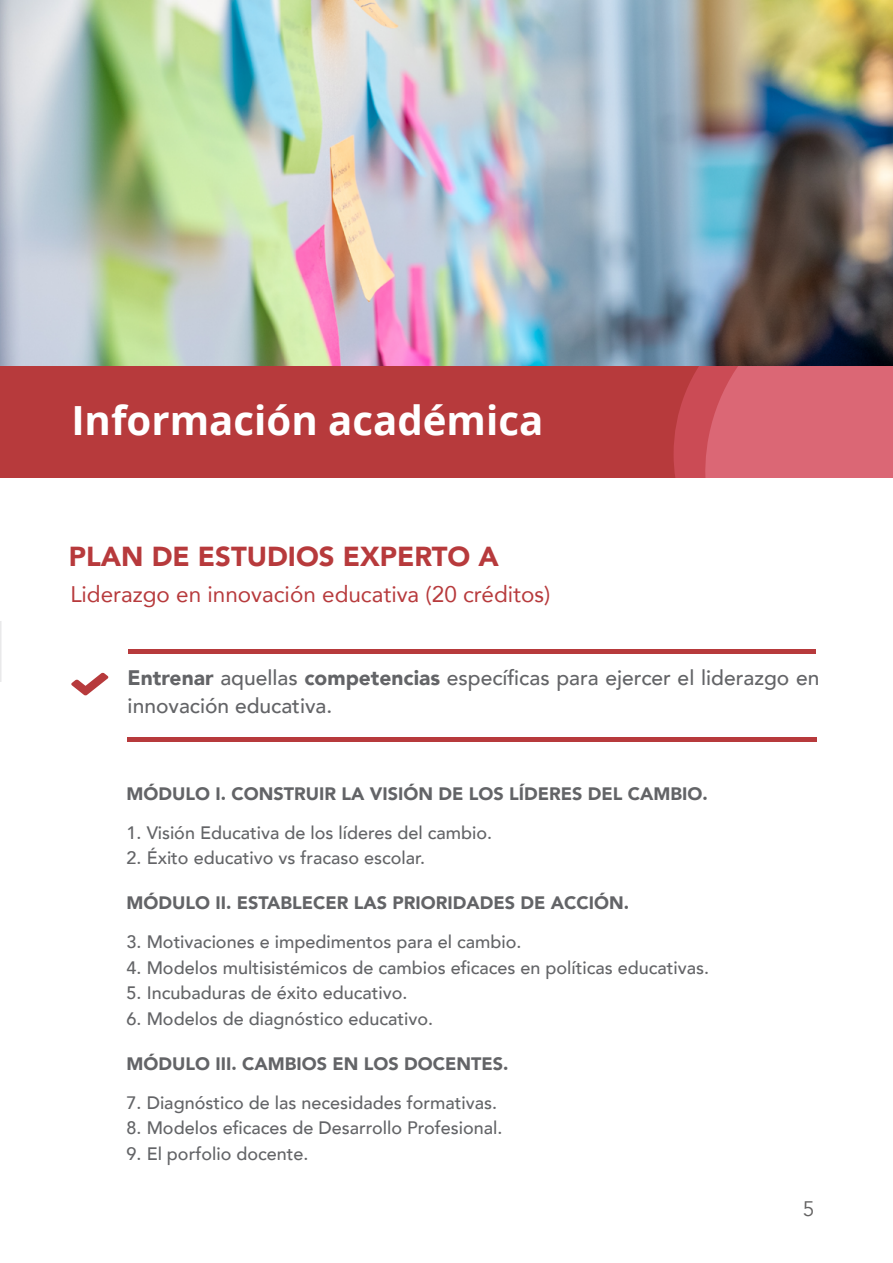
<style>
.page{position:relative;width:893px;height:1263px;background:#fff}
.page>*{position:absolute;margin:0;border:0;box-sizing:border-box;transform-origin:0 0}
.t1{font:700 40.2px "Open Sans";color:#fff}
.t2{font:900 27.45px "Avenir";color:#b73a3c}
.t3{font:22.5px "Avenir";color:#b73a3c}
.t4{font:500 21px/27.5px "Avenir";color:#636467}
.t5{font:21px "Avenir";color:#646363}
.t6{font:500 18px "Avenir";color:#636467}
.t7{font:900 18px "Avenir";color:#636467}
.s1{font-weight:900}
</style>
<div class="page">
<svg style="left:0;top:621px;width:2px;height:61px"></svg>
<div style="left:0;top:366px;width:893px;height:112px;background:#b73a3c"></div>
<svg style="left:674px;top:366px;width:219px;height:112px;background:#d7616d"></svg>
<hr style="left:128px;top:737px;width:689px;height:4px;background:#b73a3c">
<svg style="left:71px;top:673px;width:37px;height:22px"></svg>
<hr style="left:128px;top:650px;width:687px;height:4px;background:#b73a3c">
<img style="left:0;top:0;width:893px;height:366px">
<h1 class="t1" style="left:71px;top:392px;width:473px">Información académica</h1>
<h2 class="t2" style="left:69px;top:533px;width:432px">PLAN DE ESTUDIOS EXPERTO A</h2>
<p class="t3" style="left:70px;top:576px;width:481px">Liderazgo en innovación educativa (20 créditos)</p>
<p class="t4" style="left:128px;top:663px;width:693px"><span class="s1">Entrenar</span> aquellas <span class="s1">competencias</span> específicas para ejercer el liderazgo en innovación educativa.</p>
<p class="t7" style="left:127px;top:778px;width:583px">MÓDULO I. CONSTRUIR LA VISIÓN DE LOS LÍDERES DEL CAMBIO.</p>
<p class="t6" style="left:127px;top:817px;width:367px">1. Visión Educativa de los líderes del cambio.</p>
<p class="t6" style="left:127px;top:842px;width:300px">2. Éxito educativo vs fracaso escolar.</p>
<p class="t7" style="left:127px;top:887px;width:504px">MÓDULO II. ESTABLECER LAS PRIORIDADES DE ACCIÓN.</p>
<p class="t6" style="left:127px;top:926px;width:396px">3. Motivaciones e impedimentos para el cambio.</p>
<p class="t6" style="left:127px;top:952px;width:584px">4. Modelos multisistémicos de cambios eficaces en políticas educativas.</p>
<p class="t6" style="left:127px;top:977px;width:282px">5. Incubaduras de éxito educativo.</p>
<p class="t6" style="left:127px;top:1003px;width:308px">6. Modelos de diagnóstico educativo.</p>
<p class="t7" style="left:127px;top:1048px;width:383px">MÓDULO III. CAMBIOS EN LOS DOCENTES.</p>
<p class="t6" style="left:127px;top:1087px;width:372px">7. Diagnóstico de las necesidades formativas.</p>
<p class="t6" style="left:127px;top:1112px;width:377px">8. Modelos eficaces de Desarrollo Profesional.</p>
<p class="t6" style="left:127px;top:1138px;width:183px">9. El porfolio docente.</p>
<p class="t5" style="left:803px;top:1196px;width:13px">5</p>
</div>
